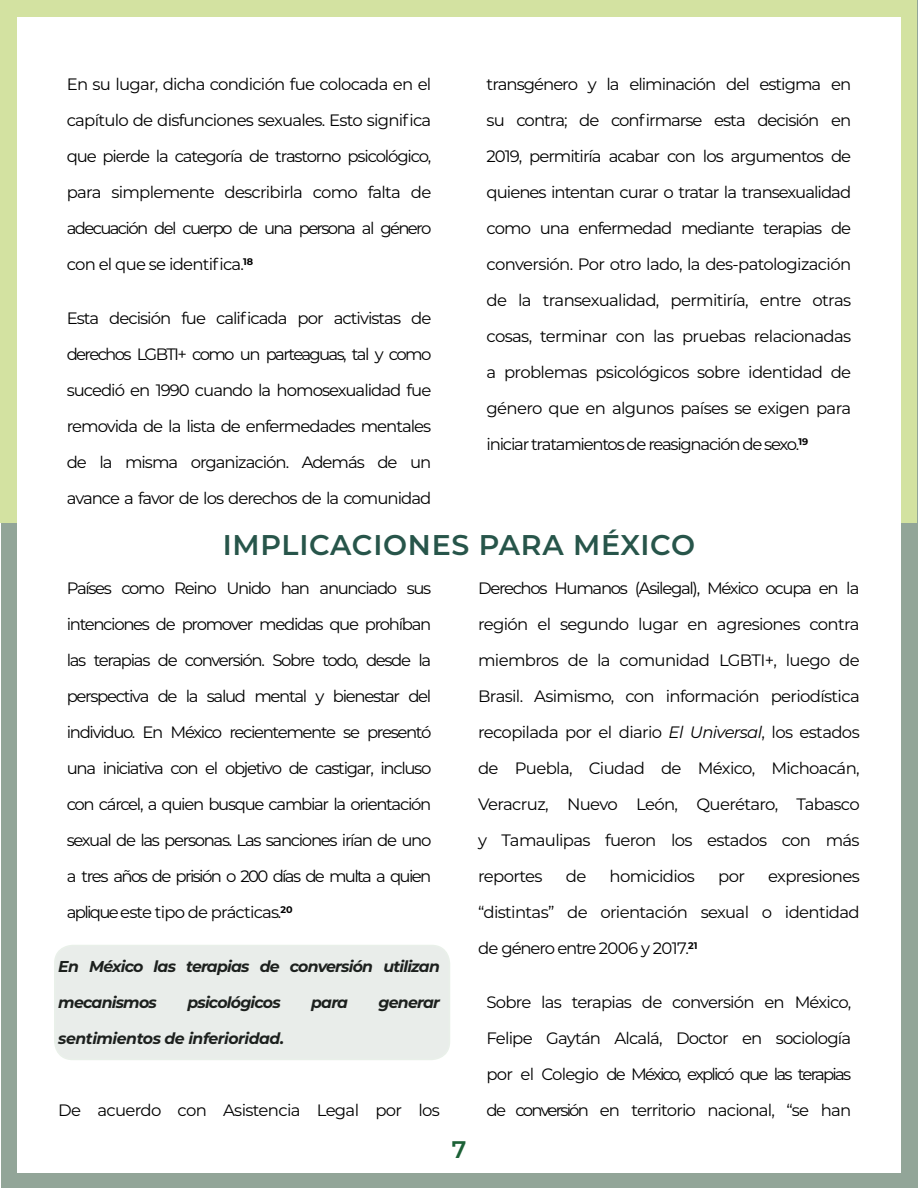
<style>
.page{position:relative;width:918px;height:1188px;background:#fff}
.page>*{position:absolute;margin:0;border:0;box-sizing:border-box;transform-origin:0 0}
.Titulo_Seccion{font:600 28.5px "Montserrat";letter-spacing:.025em;color:#27554a}
.t1{font:600 24px "Montserrat";color:#1c6136}
.Texto_CEIGB{font:16.5px/36px "Montserrat";letter-spacing:-.075em;color:#000;text-align:justify}
.Resalte_CEIGB{font:16.5px/36px "Montserrat";letter-spacing:-.04em;color:#000;text-align:justify}
.Resalte_CEIGB-2{font:italic 700 15.75px "Montserrat";letter-spacing:-.05em;color:#000}
.Resalte_CEIGB-3{font:italic 700 15.75px "Montserrat";letter-spacing:-.03em;color:#000}
.s1{font-style:italic}
</style>
<div class="page">
<div style="left:2px;top:0;width:916px;height:1188px;background:#92a598"></div>
<div style="left:1px;top:1px;width:916px;height:522px;background:#d3e2a1"></div>
<div style="left:17px;top:17px;width:884px;height:1155px;background:#fff"></div>
<div style="left:55px;top:945px;width:394px;height:114px;background:#e9edea;border-radius:18px"></div>
<div style="left:54px;top:945px;width:396px;height:115px;border:2px solid #92b792;border-radius:18px"></div>
<p class="Texto_CEIGB" style="left:67px;top:66px;width:366px">En su lugar, dicha condición fue colocada en el capítulo de disfunciones sexuales. Esto significa que pierde la categoría de trastorno psicológico, para simplemente describirla como falta de adecuación del cuerpo de una persona al género con el que se identifica.<sup>18</sup></p>
<p class="Texto_CEIGB" style="left:67px;top:300px;width:366px">Esta decisión fue calificada por activistas de derechos LGBTI+ como un parteaguas, tal y como sucedió en 1990 cuando la homosexualidad fue removida de la lista de enfermedades mentales de la misma organización. Además de un avance a favor de los derechos de la comunidad</p>
<p class="Texto_CEIGB" style="left:487px;top:66px;width:366px">transgénero y la eliminación del estigma en su contra; de confirmarse esta decisión en 2019, permitiría acabar con los argumentos de quienes intentan curar o tratar la transexualidad como una enfermedad mediante terapias de conversión. Por otro lado, la des-patologización de la transexualidad, permitiría, entre otras cosas, terminar con las pruebas relacionadas a problemas psicológicos sobre identidad de género que en algunos países se exigen para iniciar tratamientos de reasignación de sexo.<sup>19</sup></p>
<p class="Titulo_Seccion" style="left:223px;top:525px;width:474px">IMPLICACIONES PARA MÉXICO</p>
<p class="Texto_CEIGB" style="left:67px;top:570px;width:366px">Países como Reino Unido han anunciado sus intenciones de promover medidas que prohíban las terapias de conversión. Sobre todo, desde la perspectiva de la salud mental y bienestar del individuo. En México recientemente se presentó una iniciativa con el objetivo de castigar, incluso con cárcel, a quien busque cambiar la orientación sexual de las personas. Las sanciones irían de uno a tres años de prisión o 200 días de multa a quien aplique este tipo de prácticas.<sup>20</sup></p>
<p class="Resalte_CEIGB-2" style="left:58px;top:955px;width:383px">En México las terapias de conversión utilizan</p>
<p class="Resalte_CEIGB-2" style="left:58px;top:991px;width:100px">mecanismos</p>
<p class="Resalte_CEIGB-2" style="left:187px;top:991px;width:95px">psicológicos</p>
<p class="Resalte_CEIGB-2" style="left:311px;top:991px;width:38px">para</p>
<p class="Resalte_CEIGB-2" style="left:379px;top:991px;width:63px">generar</p>
<p class="Resalte_CEIGB-3" style="left:58px;top:1027px;width:227px">sentimientos de inferioridad.</p>
<p class="Resalte_CEIGB" style="left:58px;top:1092px;width:383px">De acuerdo con Asistencia Legal por los</p>
<h2 class="t1" style="left:452px;top:1133px;width:16px">7</h2>
<p class="Resalte_CEIGB" style="left:478px;top:570px;width:383px">Derechos Humanos (Asilegal), México ocupa en la región el segundo lugar en agresiones contra miembros de la comunidad LGBTI+, luego de Brasil. Asimismo, con información periodística recopilada por el diario <span class="s1">El Universal</span>, los estados de Puebla, Ciudad de México, Michoacán, Veracruz, Nuevo León, Querétaro, Tabasco y Tamaulipas fueron los estados con más reportes</p>
<p class="Resalte_CEIGB" style="left:478px;top:858px;width:383px;text-indent:290px">expresiones “distintas” de orientación sexual o identidad de género entre 2006 y 2017.<sup>21</sup></p>
<p class="Texto_CEIGB" style="left:487px;top:984px;width:366px">Sobre las terapias de conversión en México, Felipe Gaytán Alcalá, Doctor en sociología por el Colegio de México, explicó que las terapias de conversión en territorio nacional, “se han</p>
<p class="Resalte_CEIGB" style="left:566px;top:858px;width:22px">de</p>
<p class="Resalte_CEIGB" style="left:610px;top:858px;width:87px">homicidios</p>
<p class="Resalte_CEIGB" style="left:718px;top:858px;width:28px">por</p>
</div>
